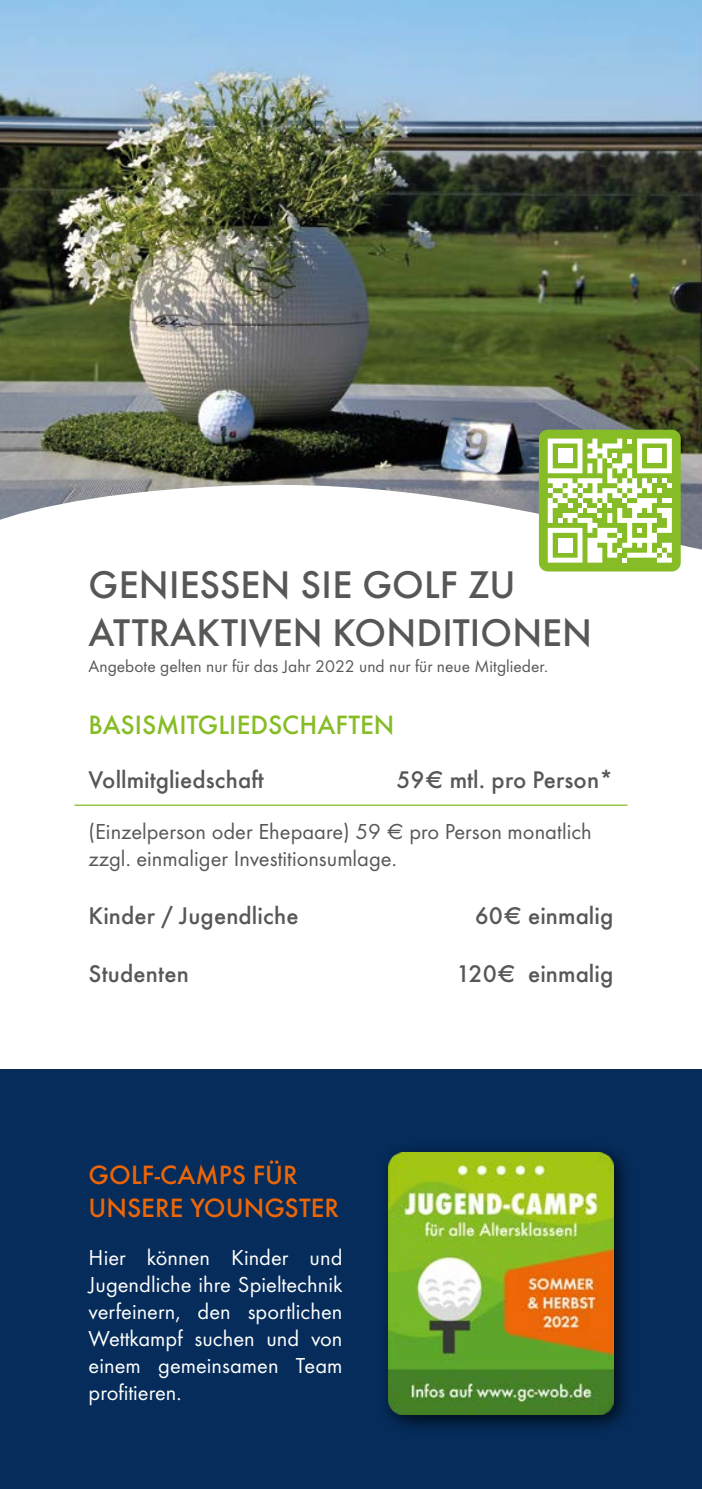
<style>
.page{position:relative;width:702px;height:1489px;background:#fff}
.page>*{position:absolute;margin:0;border:0;box-sizing:border-box;transform-origin:0 0}
.t1{font:500 40px/48px "Function Pro";color:#575756}
.t2{font:500 27.5px/33px "Function Pro";color:#ec6608}
.t3{font:500 27.5px "Function Pro";color:#86bc25}
.t4{font:500 25px "Function Pro";letter-spacing:.005em;color:#575756}
.t5{font:22.5px/27px "Function Pro";color:#fff;text-align:justify}
.t6{font:22.5px/27px "Function Pro";color:#575756}
.t7{font:17.5px "Function Pro";color:#575756}
</style>
<div class="page">
<img style="left:0;top:0;width:702px;height:469px">
<div style="left:0;top:1069px;width:702px;height:419px;background:#052c5a"></div>
<svg style="left:0;top:469px;width:702px;height:103px"></svg>
<div style="left:539px;top:429px;width:141px;height:142px;background:#86bc25;border-radius:9px"></div>
<svg style="left:547px;top:438px;width:124px;height:124px"></svg>
<div style="left:557px;top:538px;width:15px;height:14px;background:#fff"></div>
<div style="left:378px;top:1141px;width:255px;height:293px;background:#000;opacity:.75"></div>
<img style="left:388px;top:1152px;width:225px;height:262px">
<hr style="left:74px;top:804px;width:553px;height:1px;background:#86bc25">
<h1 class="t1" style="left:89px;top:559px;width:505px">GENIESSEN SIE GOLF ZU<br>ATTRAKTIVEN KONDITIONEN</h1>
<p class="t7" style="left:89px;top:656px;width:461px">Angebote gelten nur für das Jahr 2022 und nur für neue Mitglieder.</p>
<p class="t3" style="left:89px;top:708px;width:307px">BASISMITGLIEDSCHAFTEN</p>
<p class="t4" style="left:89px;top:765px;width:177px">Vollmitgliedschaft</p>
<p class="t4" style="left:396px;top:765px;width:218px">59€ mtl. pro Person*</p>
<p class="t6" style="left:89px;top:817px;width:504px">(Einzelperson oder Ehepaare) 59 € pro Person monatlich zzgl. einmaliger Investitionsumlage.</p>
<p class="t4" style="left:89px;top:900px;width:211px">Kinder / Jugendliche</p>
<p class="t4" style="left:475px;top:900px;width:140px">60€ einmalig</p>
<p class="t4" style="left:89px;top:958px;width:102px">Studenten</p>
<p class="t4" style="left:456px;top:958px;width:159px">120€ einmalig</p>
<p class="t2" style="left:89px;top:1157px;width:252px">GOLF-CAMPS FÜR<br>UNSERE YOUNGSTER</p>
<p class="t5" style="left:89px;top:1244px;width:255px">Hier können Kinder und Jugendliche ihre Spieltechnik verfeinern, den sportlichen Wettkampf suchen und von einem gemeinsamen Team profitieren.</p>
</div>
